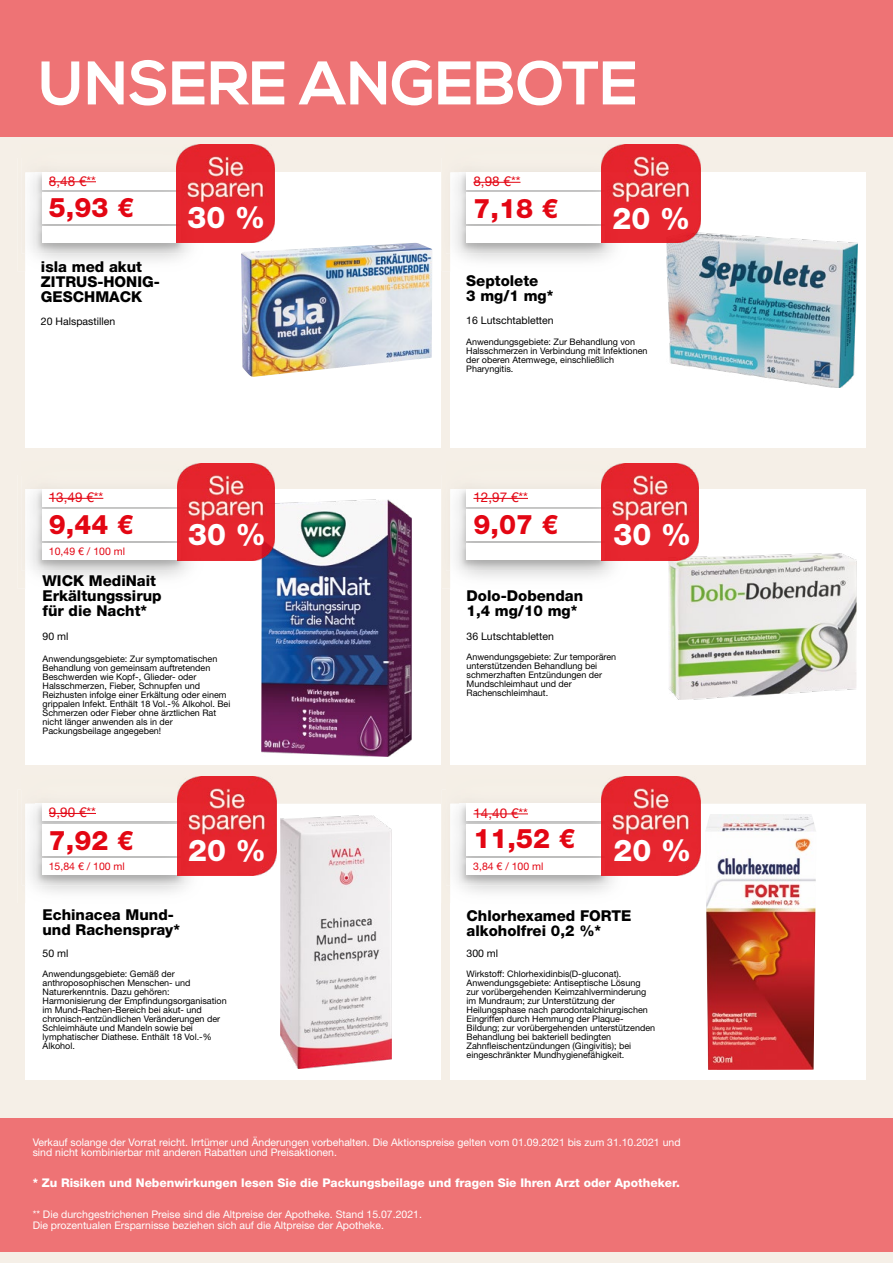
<style>
.page{position:relative;width:893px;height:1263px;background:#fff}
.page>*{position:absolute;margin:0;border:0;box-sizing:border-box;transform-origin:0 0}
.t1{font:700 61.5px "Nexa";color:#fff}
.t2{font:800 30px "Helvetica Neue LT Pro";color:#fff}
.t3{font:800 27px "Helvetica Neue LT Pro";color:#e30613}
.t4{font:800 15px/15px "Helvetica Neue LT Pro";color:#000}
.t5{font:13.5px "Helvetica Neue LT Pro";color:#e30613}
.t6{font:800 12px "Helvetica Neue LT Pro";color:#fff}
.t7{font:10.5px/10.5px "Helvetica Neue LT Pro";color:#fff}
.t8{font:10.5px "Helvetica Neue LT Pro";color:#000}
.t9{font:10.5px "Helvetica Neue LT Pro";color:#e30613}
.t10{font:9px/9px "Helvetica Neue LT Pro";color:#000}
</style>
<div class="page">
<div style="left:0;top:136px;width:893px;height:1127px;background:#f5efe7"></div>
<div style="left:0;top:0;width:893px;height:136px;background:#ee7375"></div>
<div style="left:0;top:1118px;width:893px;height:133px;background:#ee7375"></div>
<div style="left:25px;top:172px;width:416px;height:276px;background:#fff"></div>
<div style="left:25px;top:489px;width:416px;height:276px;background:#fff"></div>
<div style="left:25px;top:804px;width:416px;height:275px;background:#fff"></div>
<div style="left:450px;top:172px;width:416px;height:276px;background:#fff"></div>
<div style="left:450px;top:489px;width:416px;height:276px;background:#fff"></div>
<div style="left:450px;top:804px;width:416px;height:275px;background:#fff"></div>
<div style="left:446px;top:144px;width:156px;height:14px;background:#f5efe6"></div>
<div style="left:442px;top:158px;width:160px;height:113px;background:#f4eee6"></div>
<img style="left:450px;top:242px;width:178px;height:29px">
<img style="left:450px;top:172px;width:176px;height:82px">
<img style="left:460px;top:171px;width:147px;height:80px">
<div style="left:467px;top:226px;width:138px;height:17px;background:#fff"></div>
<div style="left:467px;top:172px;width:138px;height:17px;background:#fff"></div>
<div style="left:467px;top:192px;width:138px;height:32px;background:#fff"></div>
<div style="left:446px;top:461px;width:180px;height:14px;background:#f5efe6"></div>
<div style="left:442px;top:475px;width:159px;height:113px;background:#f4eee6"></div>
<img style="left:450px;top:571px;width:159px;height:17px">
<img style="left:450px;top:489px;width:164px;height:82px">
<img style="left:460px;top:488px;width:147px;height:80px">
<div style="left:467px;top:543px;width:138px;height:17px;background:#fff"></div>
<div style="left:467px;top:489px;width:138px;height:18px;background:#fff"></div>
<div style="left:467px;top:509px;width:138px;height:32px;background:#fff"></div>
<div style="left:446px;top:776px;width:155px;height:14px;background:#f5efe6"></div>
<div style="left:442px;top:790px;width:159px;height:113px;background:#f4eee6"></div>
<img style="left:450px;top:875px;width:178px;height:28px">
<img style="left:450px;top:804px;width:176px;height:81px">
<img style="left:460px;top:803px;width:147px;height:80px">
<div style="left:467px;top:858px;width:138px;height:17px;background:#fff"></div>
<div style="left:467px;top:804px;width:138px;height:17px;background:#fff"></div>
<div style="left:467px;top:824px;width:138px;height:31px;background:#fff"></div>
<div style="left:22px;top:144px;width:154px;height:14px;background:#f5efe6"></div>
<div style="left:17px;top:158px;width:159px;height:113px;background:#f4eee6"></div>
<img style="left:25px;top:242px;width:178px;height:29px">
<img style="left:25px;top:172px;width:177px;height:82px">
<img style="left:36px;top:171px;width:147px;height:80px">
<div style="left:42px;top:226px;width:138px;height:17px;background:#fff"></div>
<div style="left:42px;top:172px;width:138px;height:17px;background:#fff"></div>
<div style="left:42px;top:192px;width:138px;height:32px;background:#fff"></div>
<div style="left:22px;top:461px;width:180px;height:14px;background:#f5efe6"></div>
<div style="left:17px;top:475px;width:160px;height:113px;background:#f4eee6"></div>
<img style="left:25px;top:571px;width:159px;height:17px">
<img style="left:25px;top:489px;width:165px;height:82px">
<img style="left:36px;top:488px;width:147px;height:80px">
<div style="left:42px;top:543px;width:138px;height:17px;background:#fff"></div>
<div style="left:42px;top:489px;width:138px;height:18px;background:#fff"></div>
<div style="left:42px;top:509px;width:138px;height:32px;background:#fff"></div>
<div style="left:22px;top:776px;width:155px;height:14px;background:#f5efe6"></div>
<div style="left:17px;top:790px;width:160px;height:113px;background:#f4eee6"></div>
<img style="left:25px;top:875px;width:178px;height:28px">
<img style="left:25px;top:804px;width:177px;height:81px">
<img style="left:36px;top:803px;width:147px;height:80px">
<div style="left:42px;top:858px;width:138px;height:17px;background:#fff"></div>
<div style="left:42px;top:804px;width:138px;height:17px;background:#fff"></div>
<div style="left:42px;top:824px;width:138px;height:31px;background:#fff"></div>
<img style="left:241px;top:243px;width:191px;height:134px">
<img style="left:176px;top:144px;width:98px;height:98px">
<hr style="left:49px;top:181px;width:47px;height:1px;background:#e30613">
<img style="left:666px;top:233px;width:191px;height:154px">
<img style="left:602px;top:144px;width:98px;height:98px">
<hr style="left:473px;top:182px;width:47px;height:1px;background:#e30613">
<img style="left:262px;top:499px;width:150px;height:257px">
<img style="left:177px;top:463px;width:98px;height:98px">
<hr style="left:49px;top:498px;width:54px;height:1px;background:#e30613">
<img style="left:669px;top:554px;width:188px;height:145px">
<img style="left:601px;top:463px;width:98px;height:98px">
<hr style="left:473px;top:498px;width:55px;height:1px;background:#e30613">
<img style="left:280px;top:816px;width:112px;height:252px">
<img style="left:177px;top:776px;width:100px;height:99px">
<hr style="left:49px;top:813px;width:47px;height:1px;background:#e30613">
<img style="left:706px;top:814px;width:110px;height:256px">
<img style="left:601px;top:776px;width:100px;height:99px">
<hr style="left:473px;top:813px;width:55px;height:1px;background:#e30613">
<h1 class="t1" style="left:39px;top:48px;width:601px">UNSERE ANGEBOTE</h1>
<h3 class="t5" style="left:49px;top:172px;width:49px">8,48 €**</h3>
<h3 class="t3" style="left:49px;top:192px;width:87px">5,93 €</h3>
<h2 class="t2" style="left:188px;top:200px;width:79px">30 %</h2>
<h3 class="t4" style="left:41px;top:259px;width:120px">isla med akut<br>ZITRUS-HONIG-<br>GESCHMACK</h3>
<p class="t8" style="left:41px;top:314px;width:76px">20 Halspastillen</p>
<h3 class="t5" style="left:49px;top:489px;width:56px">13,49 €**</h3>
<h3 class="t3" style="left:49px;top:509px;width:87px">9,44 €</h3>
<p class="t9" style="left:49px;top:545px;width:78px">10,49 € / 100 ml</p>
<h3 class="t4" style="left:43px;top:573px;width:121px">WICK MediNait<br>Erkältungssirup für die Nacht*</h3>
<p class="t8" style="left:43px;top:630px;width:27px">90 ml</p>
<h2 class="t2" style="left:188px;top:516px;width:79px">30 %</h2>
<p class="t10" style="left:43px;top:654px;width:189px">Anwendungsgebiete: Zur symptomatischen Behandlung von gemeinsam auftretenden Beschwerden wie Kopf-, Glieder- oder Halsschmerzen, Fieber, Schnupfen und Reizhusten infolge einer Erkältung oder einem grippalen Infekt. Enthält 18 Vol.-% Alkohol. Bei Schmerzen oder Fieber ohne ärztlichen Rat nicht länger anwenden als in der Packungsbeilage angegeben!</p>
<h3 class="t5" style="left:49px;top:804px;width:49px">9,90 €**</h3>
<h3 class="t3" style="left:49px;top:824px;width:87px">7,92 €</h3>
<p class="t9" style="left:49px;top:860px;width:78px">15,84 € / 100 ml</p>
<h2 class="t2" style="left:188px;top:832px;width:79px">20 %</h2>
<h3 class="t4" style="left:43px;top:907px;width:139px">Echinacea Mund&shy;und Rachenspray*</h3>
<p class="t8" style="left:43px;top:946px;width:27px">50 ml</p>
<p class="t10" style="left:43px;top:969px;width:186px">Anwendungsgebiete: Gemäß der anthroposophischen Menschen- und Naturerkenntnis. Dazu gehören:<br>Harmonisierung der Empfindungsorganisation im Mund-Rachen-Bereich bei akut- und chronisch-entzündlichen Veränderungen der Schleimhäute und Mandeln sowie bei lymphatischer Diathese. Enthält 18 Vol.-% Alkohol.</p>
<h3 class="t5" style="left:473px;top:173px;width:49px">8,98 €**</h3>
<h3 class="t3" style="left:473px;top:192px;width:87px">7,18 €</h3>
<h2 class="t2" style="left:613px;top:201px;width:79px">20 %</h2>
<h3 class="t4" style="left:466px;top:273px;width:89px">Septolete<br>3 mg/1 mg*</h3>
<p class="t8" style="left:466px;top:314px;width:89px">16 Lutschtabletten</p>
<p class="t10" style="left:466px;top:337px;width:183px">Anwendungsgebiete: Zur Behandlung von Halsschmerzen in Verbindung mit Infektionen der oberen Atemwege, einschließlich Pharyngitis.</p>
<h3 class="t5" style="left:473px;top:489px;width:56px">12,97 €**</h3>
<h3 class="t3" style="left:473px;top:508px;width:87px">9,07 €</h3>
<h2 class="t2" style="left:614px;top:516px;width:79px">30 %</h2>
<h3 class="t4" style="left:467px;top:588px;width:118px">Dolo-Dobendan<br>1,4 mg/10 mg*</h3>
<p class="t8" style="left:467px;top:630px;width:89px">36 Lutschtabletten</p>
<p class="t10" style="left:467px;top:652px;width:151px">Anwendungsgebiete: Zur temporären unterstützenden Behandlung bei schmerzhaften Entzündungen der<br>Mundschleimhaut und der<br>Rachenschleimhaut.</p>
<h3 class="t5" style="left:473px;top:804px;width:56px">14,40 €**</h3>
<h3 class="t3" style="left:473px;top:822px;width:104px">11,52 €</h3>
<p class="t9" style="left:473px;top:860px;width:72px">3,84 € / 100 ml</p>
<h2 class="t2" style="left:614px;top:832px;width:79px">20 %</h2>
<h3 class="t4" style="left:467px;top:908px;width:166px">Chlorhexamed FORTE alkoholfrei 0,2 %*</h3>
<p class="t8" style="left:467px;top:946px;width:33px">300 ml</p>
<p class="t10" style="left:467px;top:969px;width:190px">Wirkstoff: Chlorhexidinbis(D-gluconat).<br>Anwendungsgebiete: Antiseptische Lösung<br>zur vorübergehenden Keimzahlverminderung im Mundraum; zur Unterstützung der Heilungsphase nach parodontalchirurgischen Eingriffen durch Hemmung der Plaque-Bildung; zur vorübergehenden unterstützenden Behandlung bei bakteriell bedingten Zahnfleischentzündungen (Gingivitis); bei eingeschränkter Mundhygienefähigkeit.</p>
<p class="t7" style="left:33px;top:1136px;width:649px">Verkauf solange der Vorrat reicht. Irrtümer und Änderungen vorbehalten. Die Aktionspreise gelten vom 01.09.2021 bis zum 31.10.2021 und sind nicht kombinierbar mit anderen Rabatten und Preisaktionen.</p>
<h3 class="t6" style="left:33px;top:1176px;width:649px">* Zu Risiken und Nebenwirkungen lesen Sie die Packungsbeilage und fragen Sie Ihren Arzt oder Apotheker.</h3>
<p class="t7" style="left:33px;top:1209px;width:391px">** Die durchgestrichenen Preise sind die Altpreise der Apotheke. Stand 15.07.2021.<br>Die prozentualen Ersparnisse beziehen sich auf die Altpreise der Apotheke.</p>
</div>
